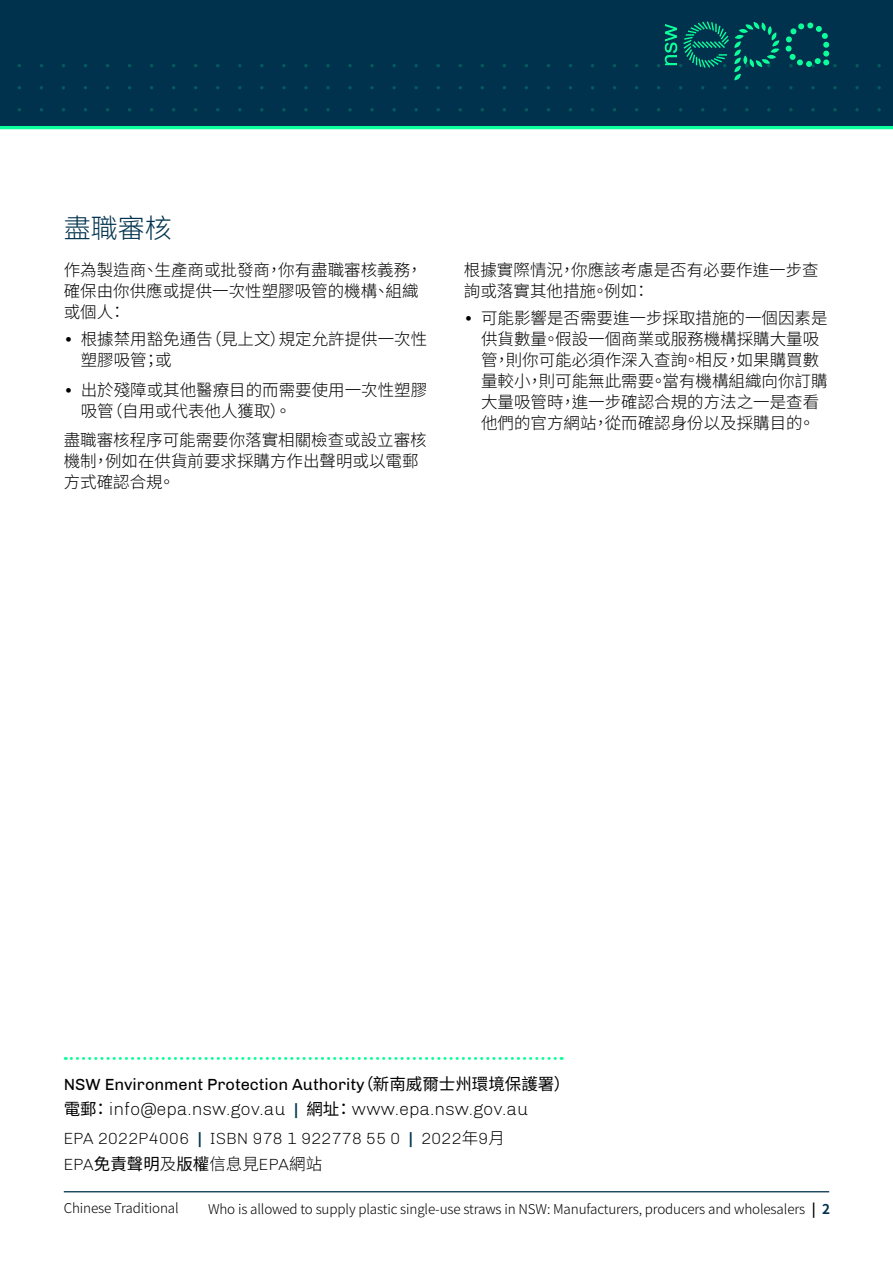
<style>
.page{position:relative;width:893px;height:1263px;background:#fff}
.page>*{position:absolute;margin:0;border:0;box-sizing:border-box;transform-origin:0 0}
.H2_L__blue{font:300 27px "Noto Sans CJ Ktc";color:#00324d}
.Body_light{font:300 18px "Chivo";color:#000}
.Body_L__Black{font:300 16.5px/21px "Noto Sans CJ Ktc";color:#000}
._01_Body_L__Black{font:16.5px "Chivo";color:#000}
.Body_light-2{font:300 16.5px "Chivo";color:#000}
.Body_L__Black-2{font:300 16.5px "Chivo";letter-spacing:-.02em;color:#000}
.t1{font:300 13.5px "Noto Sans CJ Ktc";letter-spacing:-.01em;color:#000}
.s1{font-family:"Chivo"}
.s2{font-family:"Noto Sans CJ Ktc"}
.s3{font-family:"Noto Sans CJ Ktc";font-weight:400;font-size:16.5px}
.s4{font-weight:700;font-size:16.5px;color:#00324d}
.s5{font-weight:700;color:#00324d}
.s6{font-family:"Noto Sans CJ Ktc";font-weight:400}
.s7{font-weight:700}
</style>
<div class="page">
<hr style="left:0;top:125px;width:893px;height:4px;background:#0dff9c">
<div style="left:0;top:0;width:893px;height:126px;background:#00324d"></div>
<svg style="left:17px;top:58px;width:864px;height:54px"></svg>
<hr style="left:64px;top:1191px;width:765px;height:1px;background:#00324d">
<svg style="left:665px;top:21px;width:164px;height:59px"></svg>
<svg style="left:65px;top:1057px;width:497px;height:3px"></svg>
<h2 class="H2_L__blue" style="left:64px;top:213px;width:109px">盡職審核</h2>
<p class="Body_L__Black" style="left:64px;top:260px;width:360px">作為製造商、生產商或批發商，你有盡職審核義務，確保由你供應或提供一次性塑膠吸管的機構、組織或個人：</p>
<p class="Body_L__Black" style="left:81px;top:329px;width:348px;text-indent:-17px"><span class="s1">•</span> 根據禁用豁免通告（見上文）規定允許提供一次性塑膠吸管；或</p>
<p class="Body_L__Black" style="left:81px;top:380px;width:348px;text-indent:-17px"><span class="s1">•</span> 出於殘障或其他醫療目的而需要使用一次性塑膠吸管（自用或代表他人獲取）。</p>
<p class="Body_L__Black" style="left:64px;top:430px;width:365px">盡職審核程序可能需要你落實相關檢查或設立審核機制，例如在供貨前要求採購方作出聲明或以電郵方式確認合規。</p>
<p class="Body_L__Black" style="left:464px;top:260px;width:356px">根據實際情況，你應該考慮是否有必要作進一步查詢或落實其他措施。例如：</p>
<p class="Body_L__Black" style="left:481px;top:308px;width:348px;text-indent:-17px"><span class="s1">•</span> 可能影響是否需要進一步採取措施的一個因素是供貨數量。假設一個商業或服務機構採購大量吸管，則你可能必須作深入查詢。相反，如果購買數量較小，則可能無此需要。當有機構組織向你訂購大量吸管時，進一步確認合規的方法之一是查看他們的官方網站，從而確認身份以及採購目的。</p>
<p class="_01_Body_L__Black" style="left:64px;top:1074px;width:508px">NSW Environment Protection Authority<span class="s2">（新南威爾士州環境保護署）</span></p>
<p class="Body_light" style="left:64px;top:1098px;width:466px"><span class="s3">電郵：</span>info@epa.nsw.gov.au <span class="s4">|</span> <span class="s3">網址：</span>www.epa.nsw.gov.au</p>
<p class="Body_light-2" style="left:64px;top:1129px;width:443px">EPA 2022P4006 <span class="s5">|</span> ISBN 978 1 922778 55 0 <span class="s5">|</span> 2022<span class="s2">年</span>9<span class="s2">月</span></p>
<p class="Body_L__Black-2" style="left:64px;top:1154px;width:260px">EPA<span class="s6">免責聲明</span><span class="s2">及</span><span class="s6">版權</span><span class="s2">信息見</span>EPA<span class="s2">網站</span></p>
<p class="t1" style="left:64px;top:1201px;width:117px">Chinese Traditional</p>
<p class="t1" style="left:208px;top:1201px;width:624px">Who is allowed to supply plastic single-use straws in NSW: Manufacturers, producers and wholesalers <span class="s7">|</span> <span class="s5">2</span></p>
</div>
